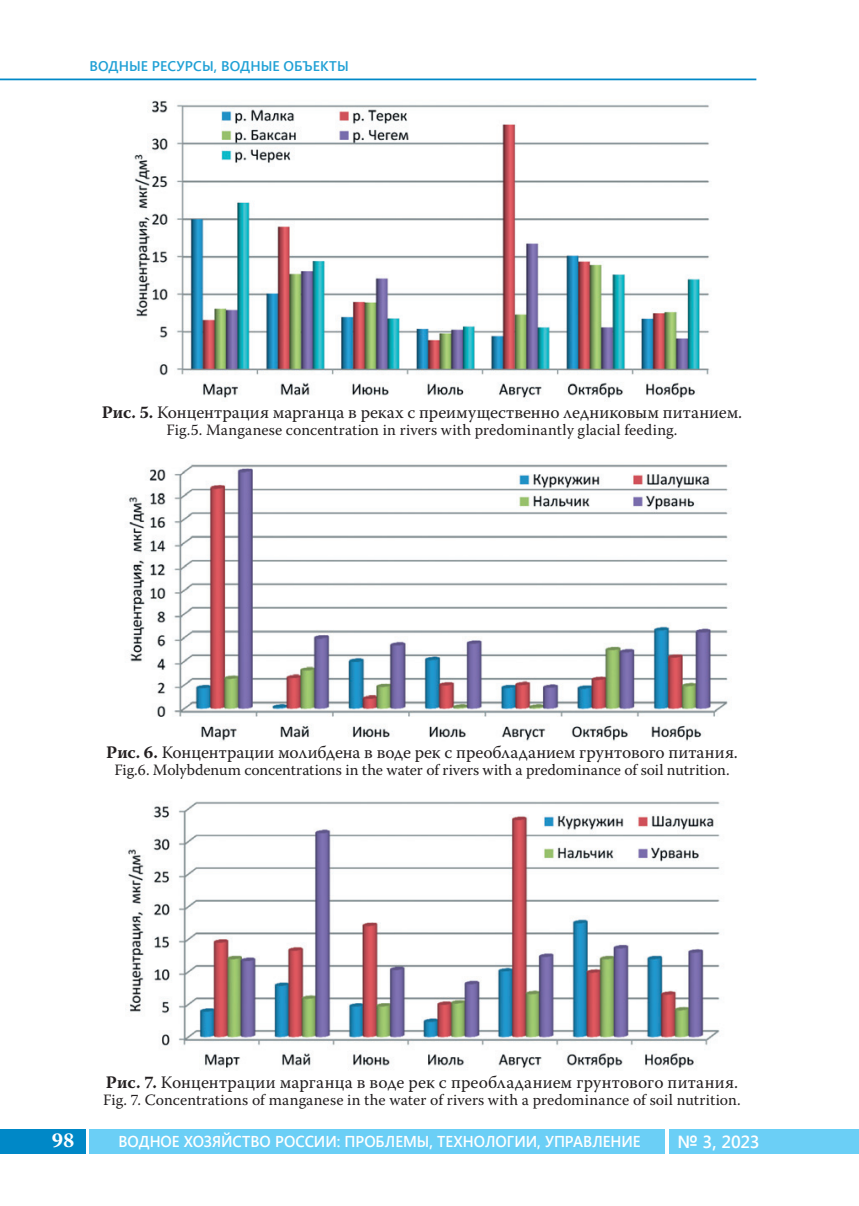
<style>
.page{position:relative;width:859px;height:1206px;background:#fff}
.page>*{position:absolute;margin:0;border:0;box-sizing:border-box;transform-origin:0 0}
.t1{font:700 21px "Warnock Pro";color:#fff}
.t2{font:17.5px "Warnock Pro";letter-spacing:.005em;color:#231f20}
.t3{font:600 17.5px "Segoe UI";color:#fff}
.t4{font:15.75px "Warnock Pro";color:#231f20}
.t5{font:600 15.75px "Segoe UI";letter-spacing:-.005em;color:#fff;scale:.95 1}
.t6{font:600 14px "Segoe UI";color:#1fa0d5}
.s1{font-weight:700}
</style>
<div class="page">
<div style="left:89px;top:1128px;width:576px;height:25px;background:#6bcff6"></div>
<div style="left:0;top:1128px;width:86px;height:25px;background:#0088c7"></div>
<div style="left:669px;top:1128px;width:189px;height:25px;background:#6bcff6"></div>
<hr style="left:0;top:79px;width:756px;height:1px;background:#0088c7">
<img style="left:134px;top:100px;width:576px;height:298px">
<img style="left:128px;top:464px;width:600px;height:277px">
<img style="left:128px;top:801px;width:592px;height:267px">
<p class="t6" style="left:89px;top:56px;width:261px">ВОДНЫЕ РЕСУРСЫ, ВОДНЫЕ ОБЪЕКТЫ</p>
<p class="t2" style="left:102px;top:405px;width:641px"><span class="s1">Рис. 5.</span> Концентрация марганца в реках с преимущественно ледниковым питанием.</p>
<p class="t4" style="left:166px;top:424px;width:512px">Fig.5. Manganese concentration in rivers with predominantly glacial feeding.</p>
<p class="t2" style="left:106px;top:745px;width:633px"><span class="s1">Рис. 6.</span> Концентрации молибдена в воде рек с преобладанием грунтового питания.</p>
<p class="t4" style="left:114px;top:764px;width:616px">Fig.6. Molybdenum concentrations in the water of rivers with a predominance of soil nutrition.</p>
<p class="t2" style="left:106px;top:1075px;width:633px"><span class="s1">Рис. 7.</span> Концентрации марганца в воде рек с преобладанием грунтового питания.</p>
<p class="t4" style="left:103px;top:1093px;width:638px">Fig. 7. Concentrations of manganese in the water of rivers with a predominance of soil nutrition.</p>
<p class="t1" style="left:52px;top:1132px;width:24px">98</p>
<p class="t5" style="left:118px;top:1129px;width:551px">ВОДНОЕ ХОЗЯЙСТВО РОССИИ: ПРОБЛЕМЫ, ТЕХНОЛОГИИ, УПРАВЛЕНИЕ</p>
<p class="t3" style="left:677px;top:1128px;width:84px">№ 3, 2023</p>
</div>
